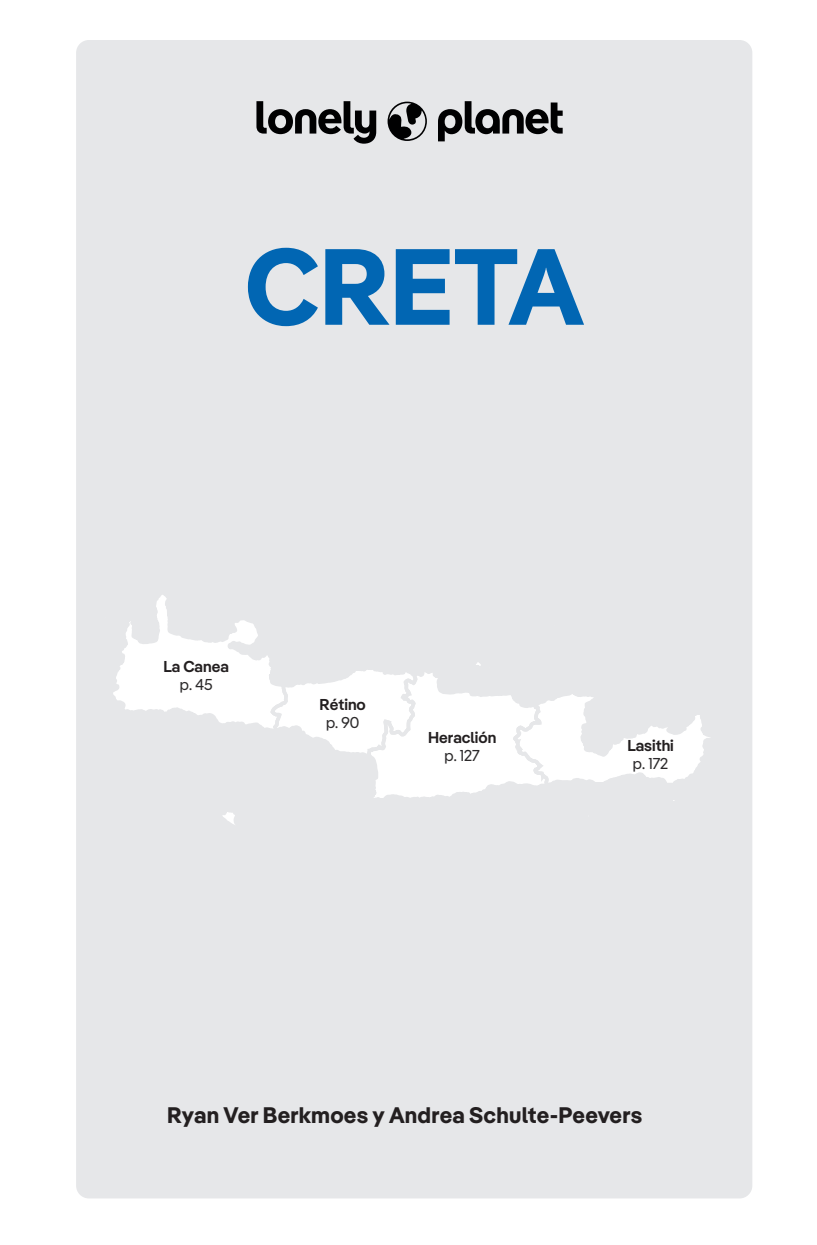
<style>
.page{position:relative;width:817px;height:1245px;background:#fff}
.page>*{position:absolute;margin:0;border:0;box-sizing:border-box;transform-origin:0 0}
.Large_Header_-_Centr{font:700 108px "Pangea Text";letter-spacing:-.04em;color:#0166b3}
.Header_-_H3_Centred{font:700 22.5px "Pangea";letter-spacing:.01em;color:#231f20}
.t1{font:600 15.75px/18px "Pangea";color:#231f20;text-align:center}
.s1{font-weight:400;color:#2b292a}
</style>
<div class="page">
<div style="left:76px;top:40px;width:676px;height:1158px;background:#e6e7e9;border-radius:13px"></div>
<svg style="left:113px;top:595px;width:155px;height:230px"></svg>
<svg style="left:268px;top:657px;width:442px;height:144px"></svg>
<svg style="left:256px;top:101px;width:120px;height:43px"></svg>
<svg style="left:438px;top:101px;width:125px;height:40px"></svg>
<svg style="left:387px;top:102px;width:40px;height:39px"></svg>
<p class="Large_Header_-_Centr" style="left:243px;top:202px;width:345px">CRETA</p>
<p class="t1" style="left:163px;top:656px;width:67px">La Canea <span class="s1">p. 45</span></p>
<p class="t1" style="left:320px;top:695px;width:48px">Rétino <span class="s1">p. 90</span></p>
<p class="t1" style="left:428px;top:727px;width:70px">Heraclión <span class="s1">p. 127</span></p>
<p class="t1" style="left:627px;top:735px;width:48px">Lasithi <span class="s1">p. 172</span></p>
<p class="Header_-_H3_Centred" style="left:167px;top:1098px;width:477px">Ryan Ver Berkmoes y Andrea Schulte-Peevers</p>
</div>
